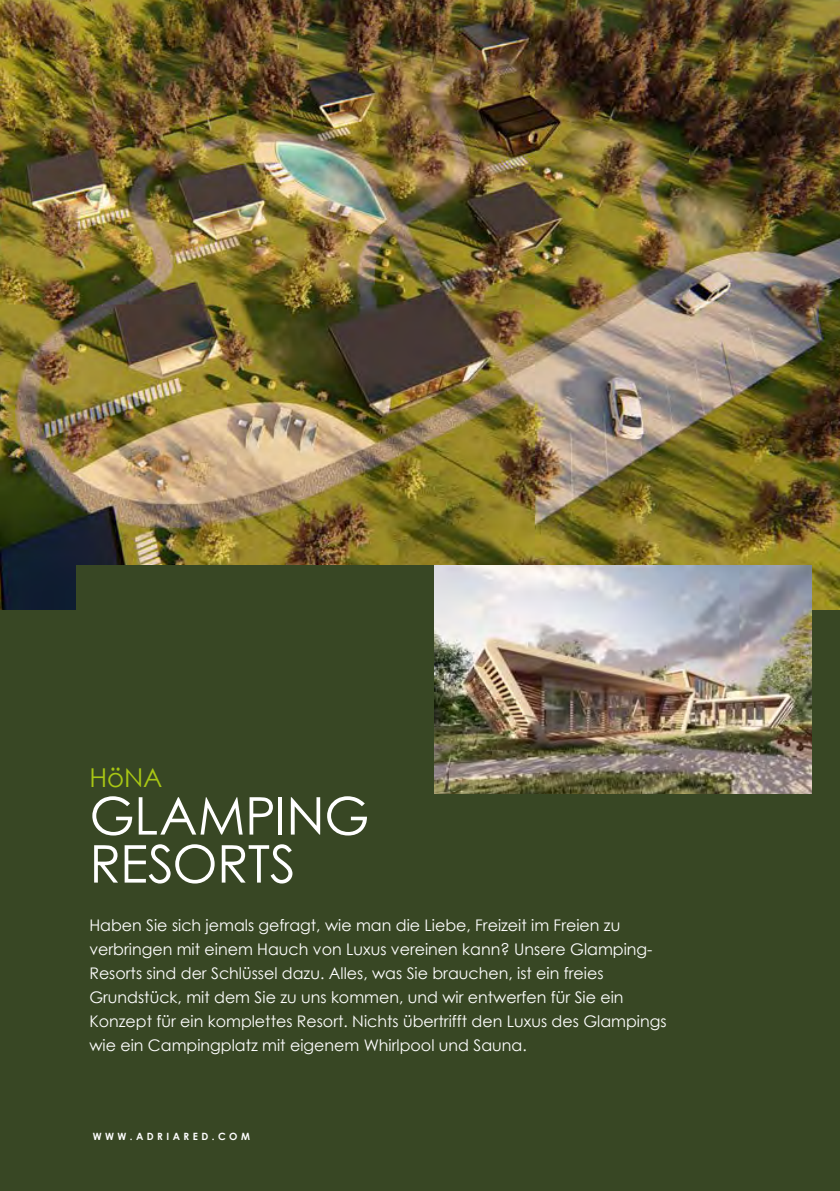
<style>
.page{position:relative;width:840px;height:1191px;background:#fff}
.page>*{position:absolute;margin:0;border:0;box-sizing:border-box;transform-origin:0 0}
.t1{font:52px/48px "Century Gothic";letter-spacing:-.01em;color:#fff}
.t2{font:26px "Century Gothic";color:#a8c614}
.t3{font:16px/24px "Century Gothic";color:#fff}
.t4{font:700 10px "Century Gothic";letter-spacing:.35em;color:#fff}
</style>
<div class="page">
<div style="left:0;top:28px;width:839px;height:1163px;background:#384724"></div>
<img style="left:0;top:0;width:839px;height:609px">
<img style="left:434px;top:565px;width:377px;height:229px">
<div style="left:77px;top:565px;width:357px;height:134px;background:#384724"></div>
<h2 class="t2" style="left:89px;top:759px;width:74px">HöNA</h2>
<h1 class="t1" style="left:89px;top:791px;width:281px">GLAMPING<br>RESORTS</h1>
<p class="t3" style="left:89px;top:912px;width:578px">Haben Sie sich jemals gefragt, wie man die Liebe, Freizeit im Freien zu verbringen mit einem Hauch von Luxus vereinen kann? Unsere Glamping-Resorts sind der Schlüssel dazu. Alles, was Sie brauchen, ist ein freies Grundstück, mit dem Sie zu uns kommen, und wir entwerfen für Sie ein Konzept für ein komplettes Resort. Nichts übertrifft den Luxus des Glampings wie ein Campingplatz mit eigenem Whirlpool und Sauna.</p>
<p class="t4" style="left:93px;top:1129px;width:159px">WWW.ADRIARED.COM</p>
</div>
